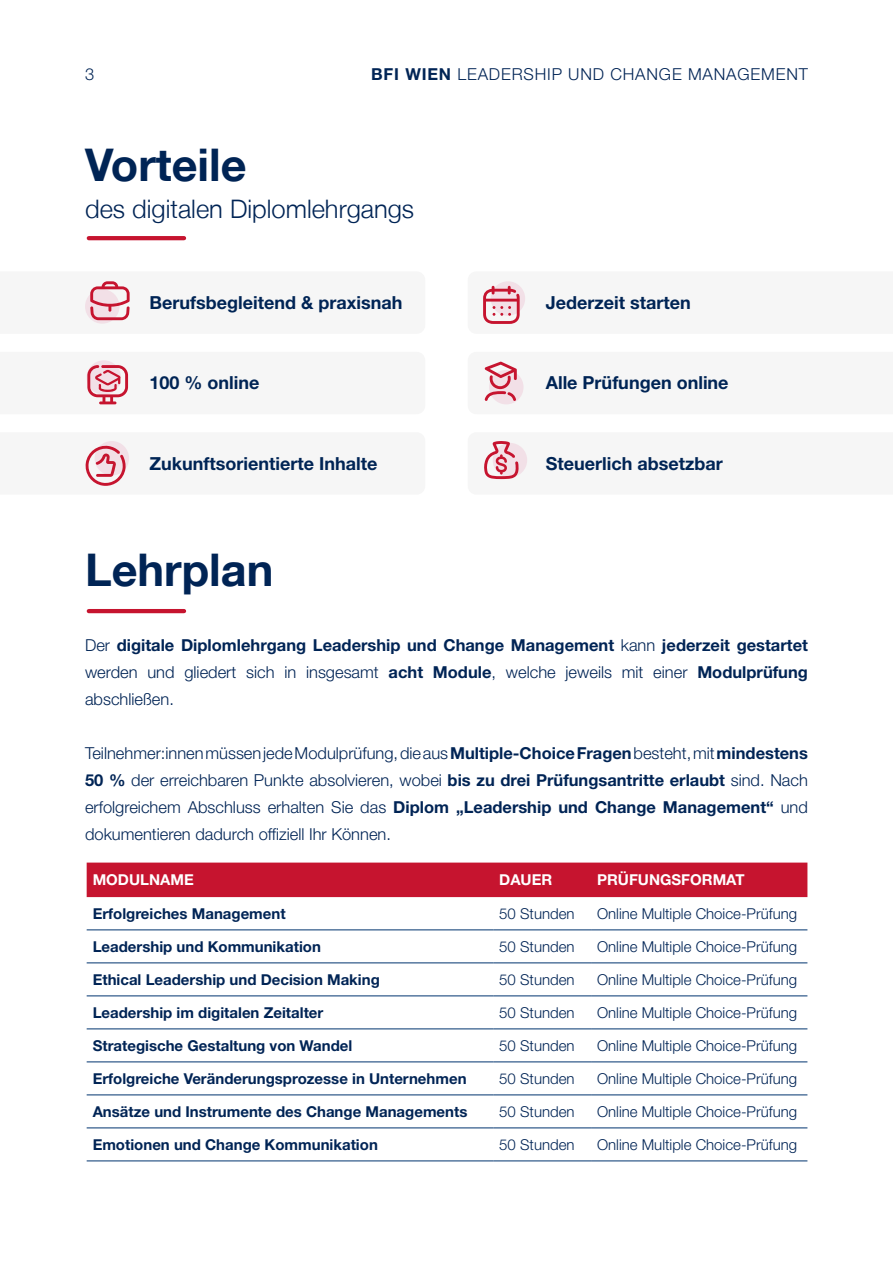
<style>
.page{position:relative;width:893px;height:1263px;background:#fff}
.page>*{position:absolute;margin:0;border:0;box-sizing:border-box;transform-origin:0 0}
.t1{font:700 45px "Helvetica Neue LT";color:#002455}
.t2{font:300 25.5px "Helvetica Neue LT";color:#002455}
.t3{font:700 18px "Helvetica Neue LT Std";color:#002455}
.t4{font:300 16.5px/27px "Helvetica Neue LT Std";color:#002455;text-align:justify}
.t5{font:700 16.5px/27px "Helvetica Neue LT Std";color:#002455;text-align:justify}
.t6{font:300 16.5px "Helvetica Neue LT Std";letter-spacing:.05em;color:#002455}
.t7{font:300 15px "Helvetica Neue LT Std";color:#002455}
.t8{font:700 15px "Helvetica Neue LT Std";color:#002455}
.t9{font:700 15px "Helvetica Neue LT Std";color:#fff}
.s1{font-weight:700}
.s2{font-weight:300}
</style>
<div class="page">
<svg style="left:85px;top:281px;width:45px;height:43px"></svg>
<svg style="left:85px;top:441px;width:45px;height:45px"></svg>
<svg style="left:483px;top:281px;width:43px;height:43px"></svg>
<svg style="left:484px;top:441px;width:44px;height:39px"></svg>
<svg style="left:86px;top:360px;width:43px;height:45px"></svg>
<svg style="left:484px;top:361px;width:40px;height:44px"></svg>
<hr style="left:89px;top:609px;width:95px;height:4px;background:#c6142f">
<div style="left:87px;top:862px;width:720px;height:35px;background:#c6142f"></div>
<hr style="left:87px;top:930px;width:406px;height:1px;background:#00346f">
<hr style="left:87px;top:963px;width:406px;height:1px;background:#00346f">
<hr style="left:87px;top:996px;width:406px;height:1px;background:#00346f">
<hr style="left:87px;top:1029px;width:406px;height:1px;background:#00346f">
<hr style="left:87px;top:1062px;width:406px;height:1px;background:#00346f">
<hr style="left:87px;top:1095px;width:406px;height:1px;background:#00346f">
<hr style="left:493px;top:930px;width:98px;height:1px;background:#00346f">
<hr style="left:493px;top:963px;width:98px;height:1px;background:#00346f">
<hr style="left:493px;top:996px;width:98px;height:1px;background:#00346f">
<hr style="left:493px;top:1029px;width:98px;height:1px;background:#00346f">
<hr style="left:493px;top:1062px;width:98px;height:1px;background:#00346f">
<hr style="left:493px;top:1095px;width:98px;height:1px;background:#00346f">
<hr style="left:591px;top:930px;width:216px;height:1px;background:#00346f">
<hr style="left:591px;top:963px;width:216px;height:1px;background:#00346f">
<hr style="left:591px;top:996px;width:216px;height:1px;background:#00346f">
<hr style="left:591px;top:1029px;width:216px;height:1px;background:#00346f">
<hr style="left:591px;top:1062px;width:216px;height:1px;background:#00346f">
<hr style="left:591px;top:1095px;width:216px;height:1px;background:#00346f">
<hr style="left:87px;top:1128px;width:406px;height:1px;background:#00346f">
<hr style="left:87px;top:1161px;width:406px;height:1px;background:#00346f">
<hr style="left:493px;top:1128px;width:98px;height:1px;background:#00346f">
<hr style="left:493px;top:1161px;width:98px;height:1px;background:#00346f">
<hr style="left:591px;top:1128px;width:216px;height:1px;background:#00346f">
<hr style="left:591px;top:1161px;width:216px;height:1px;background:#00346f">
<hr style="left:89px;top:236px;width:95px;height:4px;background:#c6142f">
<p class="t4" style="left:85px;top:61px;width:11px">3</p>
<p class="t6" style="left:371px;top:64px;width:438px"><span class="s1">BFI WIEN</span> LEADERSHIP UND CHANGE MANAGEMENT</p>
<h1 class="t1" style="left:85px;top:137px;width:163px">Vorteile</h1>
<h2 class="t2" style="left:85px;top:194px;width:331px">des digitalen Diplomlehrgangs</h2>
<p class="t3" style="left:150px;top:291px;width:254px">Berufsbegleitend &amp; praxisnah</p>
<p class="t3" style="left:546px;top:291px;width:147px">Jederzeit starten</p>
<p class="t3" style="left:150px;top:372px;width:111px">100 % online</p>
<p class="t3" style="left:546px;top:372px;width:184px">Alle Prüfungen online</p>
<p class="t3" style="left:150px;top:452px;width:229px">Zukunftsorientierte Inhalte</p>
<h1 class="t1" style="left:85px;top:542px;width:190px">Lehrplan</h1>
<p class="t3" style="left:546px;top:452px;width:178px">Steuerlich absetzbar</p>
<p class="t5" style="left:85px;top:631px;width:724px"><span class="s2">Der</span> digitale Diplomlehrgang Leadership und Change Management <span class="s2">kann</span> jederzeit gestartet <span class="s2">werden und gliedert sich in insgesamt</span> acht Module<span class="s2">, welche jeweils mit einer</span> Modulprüfung <span class="s2">abschließen.</span></p>
<p class="t4" style="left:85px;top:739px;width:724px">Teilnehmer:innen müssen jede Modulprüfung, die aus <span class="s1">Multiple-Choice Fragen</span> besteht, mit <span class="s1">mindestens 50 %</span> der erreichbaren Punkte absolvieren, wobei <span class="s1">bis zu drei Prüfungsantritte erlaubt</span> sind. Nach erfolgreichem Abschluss erhalten Sie das <span class="s1">Diplom „Leadership und Change Management“</span> und dokumentieren dadurch offiziell Ihr Können.</p>
<p class="t9" style="left:93px;top:870px;width:103px">MODULNAME</p>
<p class="t9" style="left:499px;top:870px;width:55px">DAUER</p>
<p class="t9" style="left:597px;top:870px;width:149px">PRÜFUNGSFORMAT</p>
<p class="t8" style="left:93px;top:904px;width:195px">Erfolgreiches Management</p>
<p class="t7" style="left:499px;top:904px;width:77px">50 Stunden</p>
<p class="t7" style="left:597px;top:904px;width:202px">Online Multiple Choice-Prüfung</p>
<p class="t8" style="left:93px;top:937px;width:230px">Leadership und Kommunikation</p>
<p class="t7" style="left:499px;top:937px;width:77px">50 Stunden</p>
<p class="t7" style="left:597px;top:937px;width:202px">Online Multiple Choice-Prüfung</p>
<p class="t8" style="left:93px;top:970px;width:289px">Ethical Leadership und Decision Making</p>
<p class="t7" style="left:499px;top:970px;width:77px">50 Stunden</p>
<p class="t7" style="left:597px;top:970px;width:202px">Online Multiple Choice-Prüfung</p>
<p class="t8" style="left:93px;top:1003px;width:232px">Leadership im digitalen Zeitalter</p>
<p class="t7" style="left:499px;top:1003px;width:77px">50 Stunden</p>
<p class="t7" style="left:597px;top:1003px;width:202px">Online Multiple Choice-Prüfung</p>
<p class="t8" style="left:93px;top:1036px;width:261px">Strategische Gestaltung von Wandel</p>
<p class="t7" style="left:499px;top:1036px;width:77px">50 Stunden</p>
<p class="t7" style="left:597px;top:1036px;width:202px">Online Multiple Choice-Prüfung</p>
<p class="t8" style="left:93px;top:1069px;width:375px">Erfolgreiche Veränderungsprozesse in Unternehmen</p>
<p class="t7" style="left:499px;top:1069px;width:77px">50 Stunden</p>
<p class="t7" style="left:597px;top:1069px;width:202px">Online Multiple Choice-Prüfung</p>
<p class="t8" style="left:93px;top:1102px;width:376px">Ansätze und Instrumente des Change Managements</p>
<p class="t7" style="left:499px;top:1102px;width:77px">50 Stunden</p>
<p class="t7" style="left:597px;top:1102px;width:202px">Online Multiple Choice-Prüfung</p>
<p class="t8" style="left:93px;top:1135px;width:287px">Emotionen und Change Kommunikation</p>
<p class="t7" style="left:499px;top:1135px;width:77px">50 Stunden</p>
<p class="t7" style="left:597px;top:1135px;width:202px">Online Multiple Choice-Prüfung</p>
</div>
